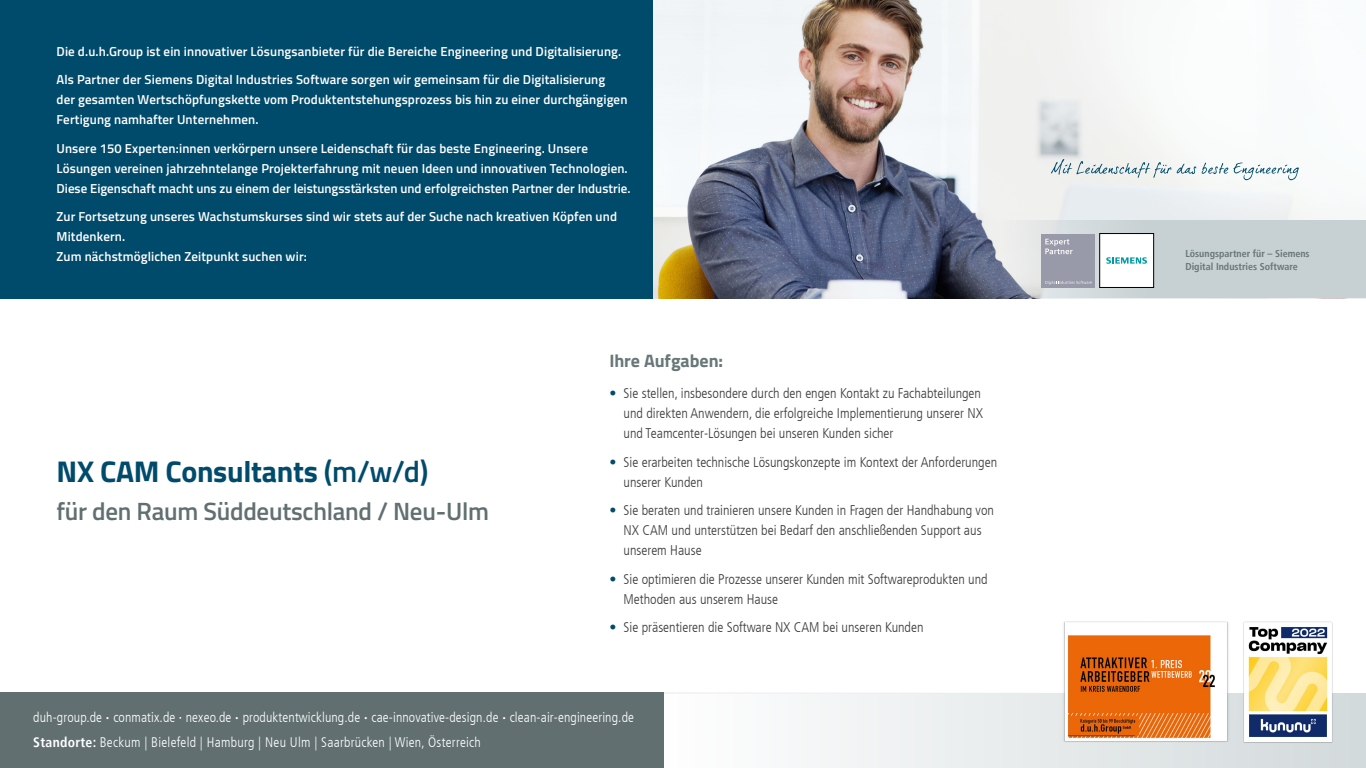
<style>
.page{position:relative;width:1366px;height:768px;background:#fff}
.page>*{position:absolute;margin:0;border:0;box-sizing:border-box;transform-origin:0 0}
.t1{font:700 30px "Titillium Web";letter-spacing:-.01em;color:#004b6c}
.t2{font:600 25px "Titillium Web";letter-spacing:-.01em;color:#616f70}
.t3{font:700 18px "Titillium Web";letter-spacing:-.005em;color:#687777}
.t4{font:300 condensed 14px/20px "Frutiger";color:#3c3c3b}
.t5{font:300 condensed 13.8px/24.8px "Frutiger";letter-spacing:.01em;color:#fff}
.t6{font:600 13px/20px "Titillium Web";letter-spacing:.01em;color:#fff}
.t7{font:700 condensed 10px/13px "Frutiger";color:#687777}
.s1{font-weight:600}
.s2{color:#004b6c}
.s3{font-weight:900}
.s4{font-weight:400}
.s5{font-weight:700}
</style>
<div class="page">
<div style="left:0;top:0;width:663px;height:299px;background:#004b6c"></div>
<svg style="left:631px;top:692px;width:735px;height:76px"></svg>
<div style="left:0;top:693px;width:663px;height:75px;background:#616f70"></div>
<img style="left:1243px;top:621px;width:91px;height:122px">
<img style="left:1062px;top:621px;width:169px;height:125px">
<img style="left:653px;top:0;width:713px;height:299px">
<svg style="left:978px;top:220px;width:388px;height:78px;background:#c4ccd0"></svg>
<div style="left:1100px;top:234px;width:54px;height:53px;background:#fff"></div>
<div style="left:1100px;top:233px;width:54px;height:55px;border:1px solid #000"></div>
<svg style="left:1106px;top:257px;width:41px;height:7px"></svg>
<div style="left:1041px;top:234px;width:54px;height:53px;background:#999aa9"></div>
<svg style="left:1045px;top:239px;width:28px;height:15px"></svg>
<svg style="left:1045px;top:281px;width:47px;height:4px"></svg>
<svg style="left:1051px;top:159px;width:248px;height:21px"></svg>
<p class="t6" style="left:57px;top:36px;width:566px;line-height:28.5px">Die d.u.h.Group ist ein innovativer Lösungsanbieter für die Bereiche Engineering und Digitalisierung.<br>Als Partner der Siemens Digital Industries Software sorgen wir gemeinsam für die Digitalisierung</p>
<p class="t6" style="left:57px;top:89px;width:572px">der gesamten Wertschöpfungskette vom Produktentstehungsprozess bis hin zu einer durchgängigen<br>Fertigung namhafter Unternehmen.</p>
<p class="t6" style="left:57px;top:137px;width:576px">Unsere 150 Experten:innen verkörpern unsere Leidenschaft für das beste Engineering. Unsere<br>Lösungen vereinen jahrzehntelange Projekterfahrung mit neuen Ideen und innovativen Technologien.<br>Diese Eigenschaft macht uns zu einem der leistungsstärksten und erfolgreichsten Partner der Industrie.</p>
<p class="t6" style="left:57px;top:206px;width:562px">Zur Fortsetzung unseres Wachstumskurses sind wir stets auf der Suche nach kreativen Köpfen und<br>Mitdenkern.<br>Zum nächstmöglichen Zeitpunkt suchen wir:</p>
<h1 class="t1" style="left:57px;top:448px;width:373px">NX CAM Consultants <span class="s1">(m/w/d)</span></h1>
<h2 class="t2" style="left:57px;top:492px;width:434px">für den Raum Süddeutschland / Neu-Ulm</h2>
<h3 class="t3" style="left:609px;top:347px;width:115px">Ihre Aufgaben:</h3>
<p class="t4" style="left:624px;top:384px;width:361px;text-indent:-14px"><span class="s2">•</span> Sie stellen, insbesondere durch den engen Kontakt zu Fachabteilungen und direkten Anwendern, die erfolgreiche Implementierung unserer NX und Teamcenter-Lösungen bei unseren Kunden sicher</p>
<p class="t4" style="left:624px;top:452px;width:375px;text-indent:-14px"><span class="s2">•</span> Sie erarbeiten technische Lösungskonzepte im Kontext der Anforderungen unserer Kunden</p>
<p class="t4" style="left:624px;top:501px;width:372px;text-indent:-14px"><span class="s2">•</span> Sie beraten und trainieren unsere Kunden in Fragen der Handhabung von<br>NX CAM und unterstützen bei Bedarf den anschließenden Support aus unserem Hause</p>
<p class="t4" style="left:624px;top:569px;width:366px;text-indent:-14px"><span class="s2">•</span> Sie optimieren die Prozesse unserer Kunden mit Softwareprodukten und<br>Methoden aus unserem Hause</p>
<p class="t4" style="left:609px;top:618px;width:316px"><span class="s2">•</span> Sie präsentieren die Software NX CAM bei unseren Kunden</p>
<p class="t5" style="left:33px;top:705px;width:602px">duh-group.de <span class="s3">·</span> conmatix.de <span class="s4">·</span> nexeo.de <span class="s3">·</span> produktentwicklung.de <span class="s3">·</span> cae-innovative-design.de <span class="s3">·</span> clean-air-engineering.de<br><span class="s5">Standorte:</span> Beckum | Bielefeld | Hamburg | Neu Ulm | Saarbrücken | Wien, Österreich</p>
<p class="t7" style="left:1185px;top:247px;width:126px">Lösungspartner für – Siemens<br>Digital Industries Software</p>
</div>
